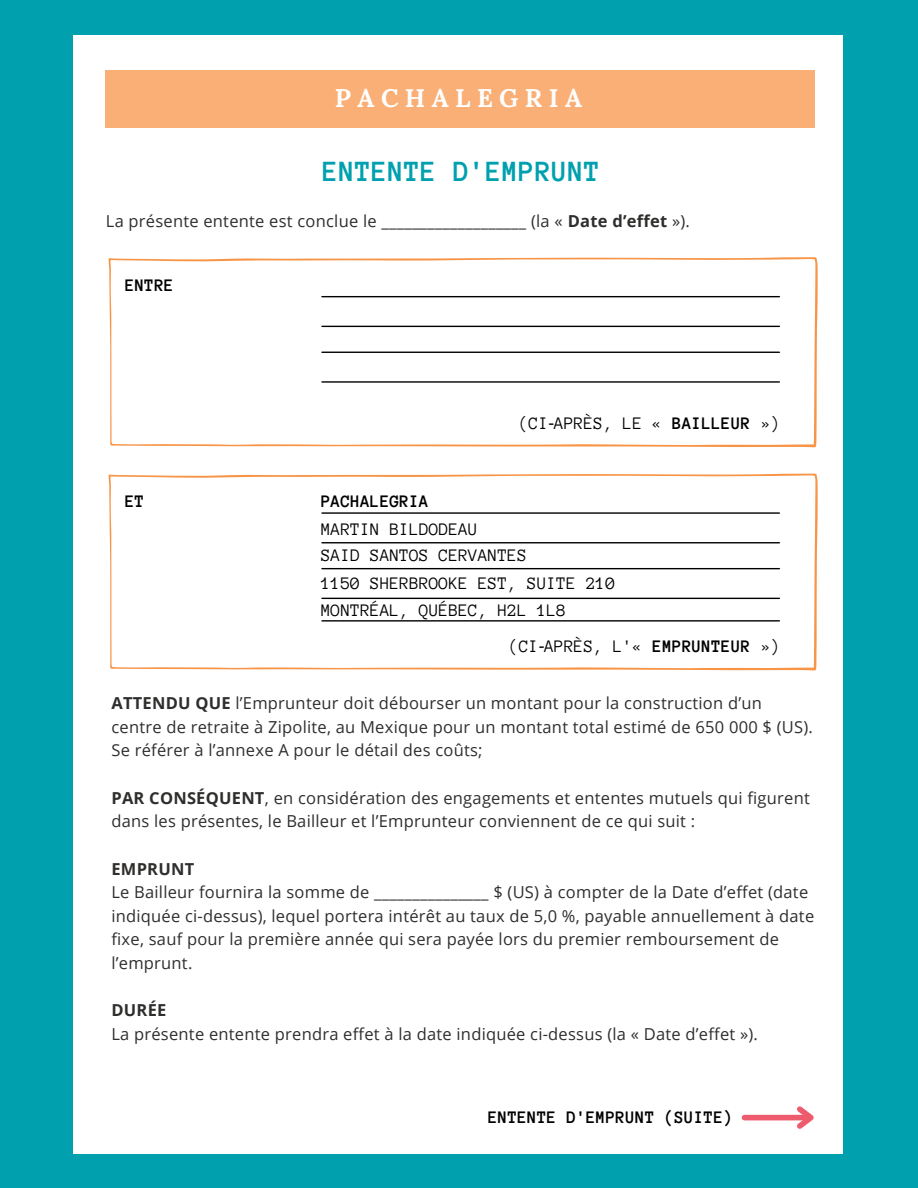
<style>
.page{position:relative;width:918px;height:1188px;background:#00a0af}
.page>*{position:absolute;margin:0;border:0;box-sizing:border-box;transform-origin:0 0}
.t1{font:700 30px "Anonymous Pro";color:#00a0af}
.t2{font:700 25.5px "Lora";letter-spacing:.25em;color:#fff}
.t3{font:18px "Anonymous Pro";color:#000}
.t4{font:700 18px "Anonymous Pro";color:#000}
.t5{font:16.5px/23.7px "Open Sans";letter-spacing:.015em;color:#2f2e2d}
.t6{font:700 16.5px "Open Sans";letter-spacing:.015em;color:#2f2e2d}
.s1{font-weight:700}
.s2{font-family:"Noto Sans"}
</style>
<div class="page">
<div style="left:74px;top:35px;width:768px;height:1118px;background:#fff"></div>
<div style="left:105px;top:70px;width:709px;height:57px;background:#f9af75"></div>
<svg style="left:109px;top:257px;width:709px;height:190px"></svg>
<hr style="left:322px;top:296px;width:457px;height:2px;background:#000">
<hr style="left:322px;top:325px;width:457px;height:2px;background:#000">
<hr style="left:322px;top:351px;width:457px;height:2px;background:#000">
<hr style="left:322px;top:381px;width:457px;height:2px;background:#000">
<svg style="left:109px;top:473px;width:709px;height:198px"></svg>
<hr style="left:322px;top:512px;width:457px;height:2px;background:#000">
<hr style="left:322px;top:542px;width:457px;height:2px;background:#000">
<hr style="left:322px;top:568px;width:457px;height:2px;background:#000">
<hr style="left:322px;top:597px;width:457px;height:2px;background:#000">
<div style="left:744px;top:1115px;width:66px;height:5px;background:#ed5b6d"></div>
<svg style="left:792px;top:1106px;width:22px;height:23px"></svg>
<hr style="left:322px;top:620px;width:457px;height:2px;background:#000">
<p class="t2" style="left:335px;top:81px;width:249px">PACHALEGRIA</p>
<p class="t1" style="left:323px;top:156px;width:279px">ENTENTE D'EMPRUNT</p>
<p class="t5" style="left:106px;top:209px;width:586px">La présente entente est conclue le ___________________ (la « <span class="s1">Date d’effet</span> »).</p>
<p class="t4" style="left:125px;top:276px;width:51px">ENTRE</p>
<p class="t4" style="left:125px;top:492px;width:21px">ET</p>
<p class="t4" style="left:321px;top:492px;width:109px">PACHALEGRIA</p>
<p class="t3" style="left:519px;top:414px;width:263px">(CI<span class="s2">‑</span>APRÈS, LE « <span class="s1">BAILLEUR</span> »)</p>
<p class="t3" style="left:321px;top:520px;width:158px">MARTIN BILDODEAU</p>
<p class="t3" style="left:321px;top:546px;width:208px">SAID SANTOS CERVANTES</p>
<p class="t3" style="left:321px;top:574px;width:296px">1150 SHERBROOKE EST, SUITE 210</p>
<p class="t3" style="left:321px;top:601px;width:247px">MONTRÉAL, QUÉBEC, H2L 1L8</p>
<p class="t3" style="left:509px;top:637px;width:273px">(CI<span class="s2">‑</span>APRÈS, L'« <span class="s1">EMPRUNTEUR</span> »)</p>
<p class="t5" style="left:111px;top:691px;width:703px"><span class="s1">ATTENDU QUE</span> l’Emprunteur doit débourser un montant pour la construction d’un centre de retraite à Zipolite, au Mexique pour un montant total estimé de 650 000 $ (US).<br>Se référer à l’annexe A pour le détail des coûts;</p>
<p class="t5" style="left:111px;top:785px;width:700px"><span class="s1">PAR CONSÉQUENT</span>, en considération des engagements et ententes mutuels qui figurent dans les présentes, le Bailleur et l’Emprunteur conviennent de ce qui suit :</p>
<p class="t6" style="left:111px;top:857px;width:84px">EMPRUNT</p>
<p class="t5" style="left:111px;top:880px;width:704px">Le Bailleur fournira la somme de _______________ $ (US) à compter de la Date d’effet (date indiquée ci-dessus), lequel portera intérêt au taux de 5,0 %, payable annuellement à date fixe, sauf pour la première année qui sera payée lors du premier remboursement de l’emprunt.</p>
<p class="t6" style="left:111px;top:999px;width:56px">DURÉE</p>
<p class="t5" style="left:111px;top:1022px;width:648px">La présente entente prendra effet à la date indiquée ci-dessus (la « Date d’effet »).</p>
<p class="t4" style="left:488px;top:1109px;width:247px">ENTENTE D'EMPRUNT (SUITE)</p>
</div>
